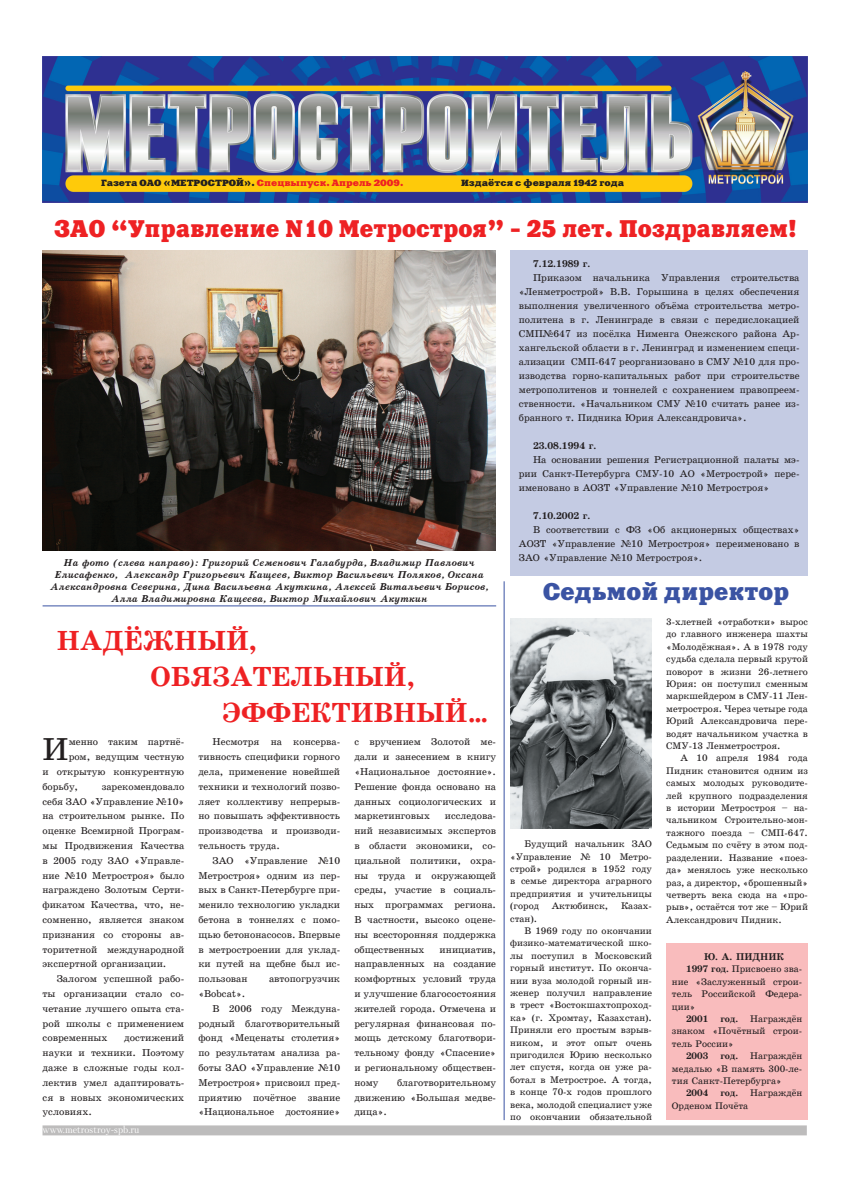
<style>
.page{position:relative;width:842px;height:1191px;background:#fff}
.page>*{position:absolute;margin:0;border:0;box-sizing:border-box;transform-origin:0 0}
.t1{font:31.8px "School Book Cyrillic";color:#231f20}
.t2{font:700 28px "School";color:#ee2123}
.t3{font:24px "Xenia C";color:#ee2123}
.t4{font:24px "Xenia C";color:#3a53a3;scale:1.05 1}
.t5{font:10px/14.8px "School Book Cyrillic";color:#231f20;text-align:justify}
.t6{font:italic 10px/12px "School Book C Bold";color:#231f20;text-align:center}
.t7{font:700 10px "School";color:#231f20}
.t8{font:9.6px/12.4px "School Book Cyrillic";color:#231f20;text-align:justify}
.t9{font:700 9.6px "School";color:#231f20}
.t10{font:9.6px "Petersburg C";color:#fff}
.t11{font:9px "Xenia Extended C";color:#231f20}
.s1{color:#ee2123}
.s2{font-family:"School";font-weight:700}
</style>
<div class="page">
<div style="left:666px;top:943px;width:142px;height:177px;background:#f9bcbd"></div>
<div style="left:510px;top:250px;width:298px;height:325px;background:#c4cbe3"></div>
<img style="left:43px;top:57px;width:765px;height:146px">
<div style="left:43px;top:1125px;width:764px;height:10px;background:#bdbcbc"></div>
<img style="left:510px;top:618px;width:142px;height:211px">
<img style="left:43px;top:250px;width:453px;height:300px">
<hr style="left:43px;top:605px;width:453px;height:1px;background:#3a53a3">
<hr style="left:504px;top:581px;width:1px;height:539px;background:#3a53a3">
<p class="t11" style="left:101px;top:177px;width:304px">Газета OAO «МЕТРОСТРОЙ». <span class="s1">Спецвыпуск. Апрель 2009.</span></p>
<p class="t11" style="left:461px;top:177px;width:164px">Издаётся с февраля 1942 года</p>
<h3 class="t3" style="left:54px;top:213px;width:744px">ЗАО “Управление N10 Метростроя” - 25 лет. Поздравляем!</h3>
<p class="t6" style="left:50px;top:556px;width:440px">На фото (слева направо): Григорий Семенович Галабурда, Владимир Павлович Елисафенко, Александр Григорьевич Кащеев, Виктор Васильевич Поляков, Оксана Александровна Северина, Дина Васильевна Акуткина, Алексей Витальевич Борисов, Алла Владимировна Кащеева, Виктор Михайлович Акуткин</p>
<h2 class="t2" style="left:57px;top:625px;width:202px">НАДЁЖНЫЙ,</h2>
<h2 class="t2" style="left:151px;top:661px;width:266px">ОБЯЗАТЕЛЬНЫЙ,</h2>
<h2 class="t2" style="left:223px;top:697px;width:267px">ЭФФЕКТИВНЫЙ…</h2>
<p class="t5" style="left:354px;top:734px;width:143px">с вручением Золотой ме&shy;дали и занесением в книгу «Национальное достояние».<br>Решение фонда основано на данных социологических и маркетинговых</p>
<h1 class="t1" style="left:43px;top:732px;width:28px">И</h1>
<p class="t5" style="left:69px;top:734px;width:117px">менно таким партнё-</p>
<p class="t5" style="left:198px;top:734px;width:143px;text-indent:14px">Несмотря на консерва&shy;тивность специфики горного дела, применение новейшей техники и технологий позво&shy;ляет коллективу непрерыв&shy;но повышать эффективность производства и производи&shy;тельность труда.</p>
<p class="t5" style="left:198px;top:853px;width:143px;text-indent:14px">ЗАО «Управление №10<br>Метростроя» одним из пер&shy;вых в Санкт-Петербурге при&shy;менило технологию укладки бетона в тоннелях с помо&shy;щью бетононасосов. Впервые в метростроении для уклад&shy;ки путей на щебне был ис&shy;пользован</p>
<p class="t5" style="left:69px;top:749px;width:117px">ром, ведущим честную</p>
<p class="t5" style="left:43px;top:764px;width:143px">и открытую конкурентную</p>
<p class="t5" style="left:43px;top:779px;width:37px">борьбу,</p>
<p class="t5" style="left:43px;top:779px;width:143px;text-indent:59px">зарекомендовало себя ЗАО «Управление №10» на строительном рынке. По оценке Всемирной Програм&shy;мы Продвижения Качества в 2005 году ЗАО «Управле&shy;ние №10 Метростроя» было награждено Золотым Серти&shy;фикатом Качества, что, не&shy;сомненно, является знаком признания со стороны ав&shy;торитетной международной экспертной организации.</p>
<p class="t5" style="left:43px;top:971px;width:143px;text-indent:14px">Залогом успешной рабо&shy;ты организации стало со&shy;четание лучшего опыта ста&shy;рой школы с применением современных</p>
<p class="t5" style="left:354px;top:808px;width:143px;text-indent:90px">исследова&shy;ний независимых экспертов в области экономики, со&shy;циальной политики, охра&shy;ны труда и окружающей среды, участие в социаль&shy;ных программах региона.<br>В частности, высоко оцене&shy;ны всесторонняя поддержка общественных</p>
<p class="t5" style="left:354px;top:942px;width:143px;text-indent:85px">инициатив, направленных на создание комфортных условий труда и улучшение благосостояния жителей города. Отмечена и регулярная финансовая по&shy;мощь детскому благотвори&shy;тельному фонду «Спасение» и региональному обществен&shy;ному</p>
<p class="t5" style="left:269px;top:971px;width:73px">автопогрузчик</p>
<p class="t5" style="left:198px;top:986px;width:48px">«Bobcat».</p>
<p class="t5" style="left:213px;top:1001px;width:129px">В 2006 году Междуна-</p>
<p class="t5" style="left:198px;top:1016px;width:143px">родный благотворительный</p>
<p class="t5" style="left:198px;top:1030px;width:143px">фонд «Меценаты столетия»</p>
<p class="t5" style="left:198px;top:1045px;width:143px">по результатам анализа ра-</p>
<p class="t5" style="left:198px;top:1060px;width:143px">боты ЗАО «Управление №10</p>
<p class="t5" style="left:198px;top:1075px;width:143px">Метростроя» присвоил пред-</p>
<p class="t5" style="left:198px;top:1090px;width:143px">приятию почётное звание</p>
<p class="t5" style="left:198px;top:1104px;width:143px">«Национальное достояние»</p>
<p class="t5" style="left:43px;top:1030px;width:143px;text-indent:82px">достижений науки и техники. Поэтому даже в сложные годы кол&shy;лектив умел адаптировать&shy;ся в новых экономических условиях.</p>
<p class="t5" style="left:354px;top:1075px;width:143px;text-indent:43px">благотворительному движению «Большая медве&shy;дица».</p>
<p class="t10" style="left:43px;top:1123px;width:99px">www.metrostroy-spb.ru</p>
<p class="t7" style="left:533px;top:258px;width:59px">7.12.1989 г.</p>
<p class="t5" style="left:519px;top:270px;width:282px;line-height:14px;text-indent:14px">Приказом начальника Управления строительства «Ленметрострой» В.В. Горышина в целях обеспечения выполнения увеличенного объёма строительства метро&shy;политена в г. Ленинграде в связи с передислокацией СМП№647 из посёлка Нименга Онежского района Ар&shy;хангельской области в г. Ленинград и изменением специ&shy;ализации СМП-647 реорганизовано в СМУ №10 для про&shy;изводства горно-капитальных работ при строительстве метрополитенов и тоннелей с сохранением правопреем&shy;ственности. «Начальником СМУ №10 считать ранее из&shy;бранного т. Пидника Юрия Александровича».</p>
<p class="t7" style="left:533px;top:440px;width:65px">23.08.1994 г.</p>
<p class="t5" style="left:519px;top:452px;width:282px;line-height:14px;text-indent:14px">На основании решения Регистрационной палаты мэ&shy;рии Санкт-Петербурга СМУ-10 АО «Метрострой» пере&shy;именовано в АОЗТ «Управление №10 Метростроя»</p>
<p class="t7" style="left:533px;top:510px;width:59px">7.10.2002 г.</p>
<p class="t5" style="left:519px;top:522px;width:282px;line-height:14px;text-indent:14px">В соответствии с ФЗ «Об акционерных обществах» АОЗТ «Управление №10 Метростроя» переименовано в ЗАО «Управление №10 Метростроя».</p>
<h3 class="t4" style="left:543px;top:576px;width:236px">Седьмой директор</h3>
<p class="t8" style="left:510px;top:838px;width:143px;text-indent:14px">Будущий начальник ЗАО «Управление № 10 Метро&shy;строй» родился в 1952 году в семье директора аграрного предприятия и учительницы (город</p>
<p class="t8" style="left:552px;top:900px;width:58px">Актюбинск,</p>
<p class="t8" style="left:621px;top:900px;width:32px">Казах-</p>
<p class="t8" style="left:510px;top:912px;width:28px">стан).</p>
<p class="t8" style="left:524px;top:924px;width:129px">В 1969 году по окончании</p>
<p class="t8" style="left:510px;top:937px;width:143px">физико-математической шко-</p>
<p class="t8" style="left:510px;top:949px;width:143px">лы поступил в Московский</p>
<p class="t8" style="left:510px;top:962px;width:143px">горный институт. По оконча-</p>
<p class="t8" style="left:510px;top:974px;width:143px">нии вуза молодой горный ин-</p>
<p class="t8" style="left:510px;top:986px;width:143px">женер получил направление</p>
<p class="t8" style="left:510px;top:999px;width:143px">в трест «Востокшахтопроход-</p>
<p class="t8" style="left:510px;top:1011px;width:143px">ка» (г. Хромтау, Казахстан).</p>
<p class="t8" style="left:510px;top:1024px;width:143px">Приняли его простым взрыв-</p>
<p class="t8" style="left:510px;top:1036px;width:143px">ником, и этот опыт очень</p>
<p class="t8" style="left:510px;top:1048px;width:143px">пригодился Юрию несколько</p>
<p class="t8" style="left:510px;top:1061px;width:143px">лет спустя, когда он уже ра-</p>
<p class="t8" style="left:510px;top:1073px;width:143px">ботал в Метрострое. А тогда,</p>
<p class="t8" style="left:510px;top:1086px;width:143px">в конце 70-х годов прошлого</p>
<p class="t8" style="left:510px;top:1098px;width:143px">века, молодой специалист уже</p>
<p class="t8" style="left:510px;top:1110px;width:143px">по окончании обязательной</p>
<p class="t8" style="left:666px;top:615px;width:143px">3-хлетней «отработки» вырос до главного инженера шахты «Молодёжная». А в 1978 году судьба сделала первый крутой поворот в жизни 26-летнего Юрия: он поступил сменным маркшейдером в СМУ-11 Лен&shy;метростроя. Через четыре года Юрий Александровича пере&shy;водят начальником участка в СМУ-13 Ленметростроя.</p>
<p class="t8" style="left:666px;top:752px;width:143px;text-indent:14px">А 10 апреля 1984 года Пидник становится одним из самых молодых руководите&shy;лей крупного подразделения в истории Метростроя – на&shy;чальником Строительно-мон&shy;тажного поезда – СМП-647.<br>Седьмым по счёту в этом под&shy;разделении. Название «поез&shy;да» менялось уже несколько раз, а директор, «брошенный» четверть века сюда на «про&shy;рыв», остаётся тот же – Юрий Александрович Пидник.</p>
<p class="t7" style="left:704px;top:951px;width:82px">Ю. А. ПИДНИК</p>
<p class="t8" style="left:672px;top:963px;width:132px;text-indent:14px"><span class="s2">1997 год.</span> Присвоено зва&shy;ние «Заслуженный строи&shy;тель Российской Федера&shy;ции»</p>
<p class="t9" style="left:686px;top:1013px;width:24px">2001</p>
<p class="t9" style="left:720px;top:1013px;width:19px">год.</p>
<p class="t8" style="left:672px;top:1012px;width:132px;text-indent:78px">Награждён знаком «Почётный строи&shy;тель России»</p>
<p class="t9" style="left:686px;top:1050px;width:24px">2003</p>
<p class="t9" style="left:720px;top:1050px;width:19px">год.</p>
<p class="t8" style="left:672px;top:1049px;width:132px;text-indent:78px">Награждён медалью «В память 300-ле&shy;тия Санкт-Петербурга»</p>
<p class="t9" style="left:686px;top:1088px;width:24px">2004</p>
<p class="t9" style="left:720px;top:1088px;width:19px">год.</p>
<p class="t8" style="left:750px;top:1087px;width:54px">Награждён</p>
<p class="t8" style="left:672px;top:1099px;width:78px">Орденом Почёта</p>
</div>
